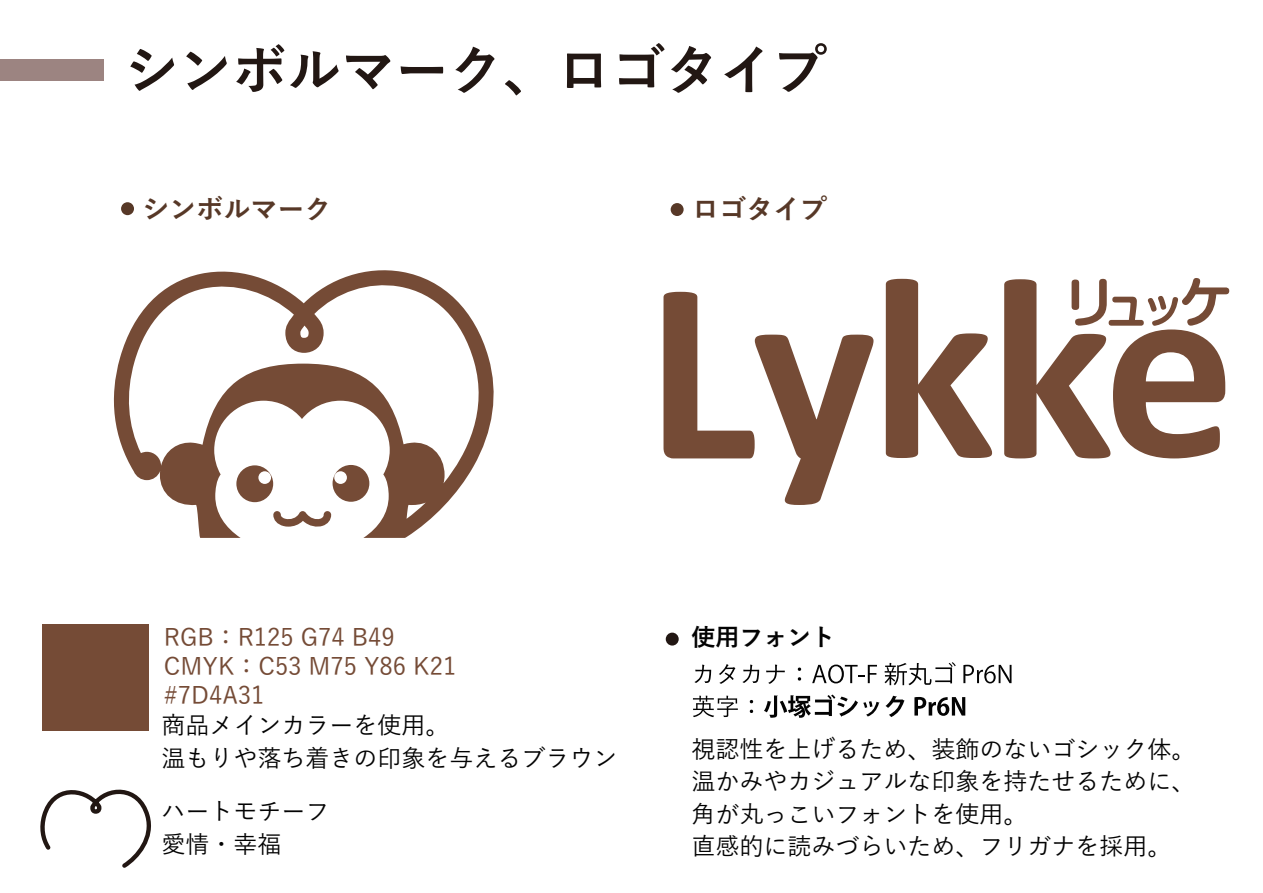
<style>
.page{position:relative;width:1263px;height:893px;background:#fff}
.page>*{position:absolute;margin:0;border:0;box-sizing:border-box;transform-origin:0 0}
.t1{font:700 27px "Yu Gothic";color:#573827}
.t2{font:500 24px/32.4px "Yu Gothic";color:#030303}
.t3{font:500 24px/28.8px "Yu Gothic";color:#754b36}
.t4{font:700 24px "Yu Gothic";color:#030303}
</style>
<div class="page">
<svg style="left:113px;top:270px;width:381px;height:268px"></svg>
<svg style="left:201px;top:366px;width:201px;height:172px"></svg>
<svg style="left:130px;top:49px;width:44px;height:42px"></svg>
<svg style="left:186px;top:52px;width:41px;height:38px"></svg>
<svg style="left:236px;top:44px;width:48px;height:48px"></svg>
<svg style="left:290px;top:51px;width:49px;height:37px"></svg>
<svg style="left:346px;top:55px;width:44px;height:34px"></svg>
<svg style="left:401px;top:66px;width:42px;height:8px"></svg>
<svg style="left:455px;top:47px;width:39px;height:46px"></svg>
<svg style="left:505px;top:80px;width:16px;height:15px"></svg>
<svg style="left:567px;top:53px;width:34px;height:35px"></svg>
<svg style="left:619px;top:43px;width:45px;height:44px"></svg>
<svg style="left:671px;top:46px;width:40px;height:47px"></svg>
<svg style="left:724px;top:47px;width:38px;height:45px"></svg>
<svg style="left:779px;top:43px;width:48px;height:49px"></svg>
<div style="left:0;top:59px;width:104px;height:21px;background:#9c8481"></div>
<div style="left:121px;top:202px;width:13px;height:13px;background:#573827;border-radius:50%"></div>
<div style="left:671px;top:203px;width:13px;height:13px;background:#573827;border-radius:50%"></div>
<svg style="left:663px;top:292px;width:210px;height:213px"></svg>
<svg style="left:886px;top:279px;width:106px;height:179px"></svg>
<svg style="left:1004px;top:278px;width:225px;height:180px"></svg>
<svg style="left:41px;top:789px;width:110px;height:79px"></svg>
<div style="left:43px;top:625px;width:106px;height:106px;background:#754b36"></div>
<svg style="left:694px;top:665px;width:17px;height:18px"></svg>
<svg style="left:719px;top:664px;width:16px;height:20px"></svg>
<svg style="left:742px;top:665px;width:17px;height:18px"></svg>
<svg style="left:766px;top:665px;width:19px;height:19px"></svg>
<svg style="left:798px;top:667px;width:3px;height:14px"></svg>
<svg style="left:812px;top:665px;width:65px;height:18px"></svg>
<svg style="left:884px;top:662px;width:72px;height:23px"></svg>
<svg style="left:963px;top:665px;width:48px;height:18px"></svg>
<svg style="left:693px;top:696px;width:45px;height:21px"></svg>
<svg style="left:750px;top:700px;width:3px;height:13px"></svg>
<svg style="left:764px;top:694px;width:115px;height:24px"></svg>
<svg style="left:885px;top:696px;width:20px;height:21px"></svg>
<svg style="left:914px;top:697px;width:51px;height:19px"></svg>
<div style="left:666px;top:633px;width:13px;height:13px;background:#221713;border-radius:50%"></div>
<p class="t1" style="left:143px;top:194px;width:190px">シンボルマーク</p>
<p class="t1" style="left:692px;top:194px;width:136px">ロゴタイプ</p>
<p class="t3" style="left:164px;top:620px;width:294px">RGB：R125 G74 B49<br>CMYK：C53 M75 Y86 K21 #7D4A31</p>
<p class="t2" style="left:162px;top:706px;width:457px">商品メインカラーを使用。<br>温もりや落ち着きの印象を与えるブラウン</p>
<p class="t2" style="left:162px;top:792px;width:169px">ハートモチーフ愛情・幸福</p>
<p class="t4" style="left:691px;top:624px;width:146px">使用フォント</p>
<p class="t2" style="left:691px;top:730px;width:505px">視認性を上げるため、装飾のないゴシック体。温かみやカジュアルな印象を持たせるために、角が丸っこいフォントを使用。<br>直感的に読みづらいため、フリガナを採用。</p>
</div>
